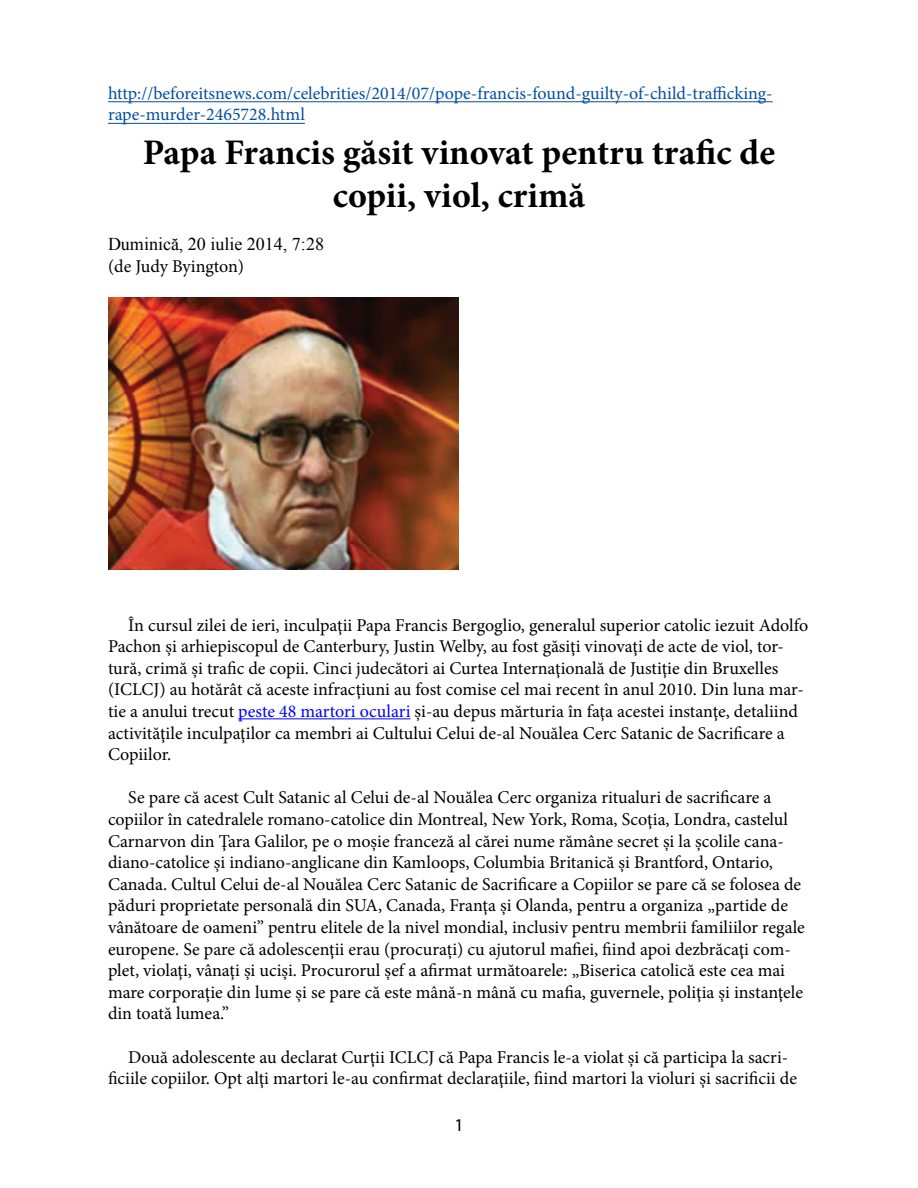
<style>
.page{position:relative;width:918px;height:1188px;background:#fff}
.page>*{position:absolute;margin:0;border:0;box-sizing:border-box;transform-origin:0 0}
.t1{font:700 36px/43.2px "Minion Pro";color:#000;text-align:center}
.t2{font:18px/21.6px "Minion Pro";color:#000}
.t3{font:18px/21.6px "Minion Pro";color:#034ea2}
.t4{font:18px "Times New Roman";color:#000}
.t5{font:18px "Myriad Pro";color:#000}
.s1{color:#00f}
</style>
<div class="page">
<hr style="left:108px;top:101px;width:665px;height:1px;background:#034ea2">
<hr style="left:108px;top:123px;width:197px;height:1px;background:#034ea2">
<hr style="left:238px;top:718px;width:173px;height:1px;background:#00f">
<img style="left:108px;top:297px;width:351px;height:273px">
<p class="t3" style="left:108px;top:82px;width:666px">http://beforeitsnews.com/celebrities/2014/07/pope-francis-found-guilty-of-child-trafficking&shy;rape-murder-2465728.html</p>
<h1 class="t1" style="left:143px;top:130px;width:634px">Papa Francis găsit vinovat pentru trafic de copii, viol, crimă</h1>
<p class="t4" style="left:108px;top:232px;width:217px">Duminică, 20 iulie 2014, 7:28</p>
<p class="t2" style="left:108px;top:255px;width:138px">(de Judy Byington)</p>
<p class="t2" style="left:108px;top:614px;width:702px;text-indent:20px">În cursul zilei de ieri, inculpaţii Papa Francis Bergoglio, generalul superior catolic iezuit Adolfo Pachon şi arhiepiscopul de Canterbury, Justin Welby, au fost găsiţi vinovaţi de acte de viol, tor&shy;tură, crimă şi trafic de copii. Cinci judecători ai Curtea Internaţională de Justiţie din Bruxelles (ICLCJ) au hotărât că aceste infracţiuni au fost comise cel mai recent în anul 2010. Din luna mar&shy;tie a anului trecut <span class="s1">peste 48 martori oculari</span> şi-au depus mărturia în faţa acestei instanţe, detaliind activităţile inculpaţilor ca membri ai Cultului Celui de-al Nouălea Cerc Satanic de Sacrificare a Copiilor.</p>
<p class="t2" style="left:108px;top:787px;width:698px;text-indent:20px">Se pare că acest Cult Satanic al Celui de-al Nouălea Cerc organiza ritualuri de sacrificare a copiilor în catedralele romano-catolice din Montreal, New York, Roma, Scoţia, Londra, castelul Carnarvon din Ţara Galilor, pe o moşie franceză al cărei nume rămâne secret şi la şcolile cana&shy;diano-catolice şi indiano-anglicane din Kamloops, Columbia Britanică şi Brantford, Ontario, Canada. Cultul Celui de-al Nouălea Cerc Satanic de Sacrificare a Copiilor se pare că se folosea de păduri proprietate personală din SUA, Canada, Franţa şi Olanda, pentru a organiza „partide de vânătoare de oameni” pentru elitele de la nivel mondial, inclusiv pentru membrii familiilor regale europene. Se pare că adolescenţii erau (procurați) cu ajutorul mafiei, fiind apoi dezbrăcaţi com&shy;plet, violaţi, vânaţi şi ucişi. Procurorul şef a afirmat următoarele: „Biserica catolică este cea mai mare corporaţie din lume şi se pare că este mână-n mână cu mafia, guvernele, poliţia şi instanţele din toată lumea.”</p>
<p class="t2" style="left:108px;top:1046px;width:691px;text-indent:20px">Două adolescente au declarat Curţii ICLCJ că Papa Francis le-a violat şi că participa la sacri&shy;ficiile copiilor. Opt alţi martori le-au confirmat declaraţiile, fiind martori la violuri şi sacrificii de</p>
<p class="t5" style="left:454px;top:1114px;width:11px">1</p>
</div>
